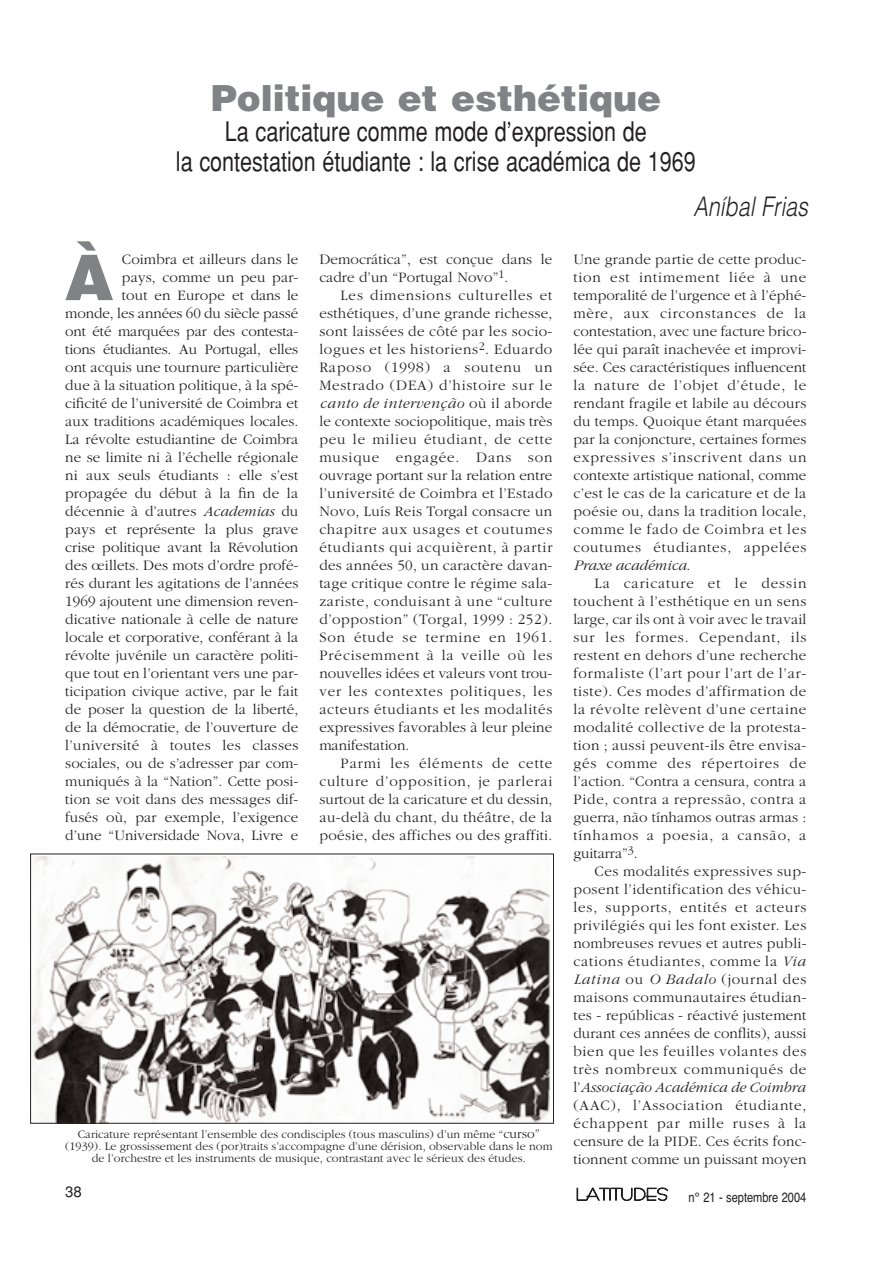
<style>
.page{position:relative;width:893px;height:1263px;background:#fff}
.page>*{position:absolute;margin:0;border:0;box-sizing:border-box;transform-origin:0 0}
.t1{font:900 63px "Helvetica";color:#808285}
.t2{font:900 36px "Helvetica";color:#808285}
.t3{font:27px/30px "Helvetica";color:#231f20;text-align:center;scale:.8 1}
.t4{font:italic 300 27px "Helvetica";color:#231f20;scale:.8 1}
.t5{font:18px "Fastrac Fashion";letter-spacing:-.005em;color:#231f20}
.t6{font:300 15px/18px "Garamond";letter-spacing:.01em;color:#231f20;text-align:justify}
.t7{font:15px "Helvetica";color:#231f20}
.t8{font:condensed 13.5px "Helvetica";color:#231f20}
.t9{font:300 12px/12px "Garamond";letter-spacing:.005em;color:#231f20;text-align:center}
.s1{font-style:italic}
.s2{font-size:13.5px}
</style>
<div class="page">
<img style="left:32px;top:856px;width:519px;height:266px">
<div style="left:30px;top:854px;width:524px;height:270px;border:1px solid #231f20"></div>
<h2 class="t2" style="left:211px;top:85px;width:452px">Politique et esthétique</h2>
<h3 class="t3" style="left:176px;top:119px;width:651px">La caricature comme mode d’expression de<br>la contestation étudiante : la crise académica de 1969</h3>
<h3 class="t4" style="left:693px;top:197px;width:150px">Aníbal Frias</h3>
<h1 class="t1" style="left:65px;top:255px;width:50px">À</h1>
<p class="t6" style="left:65px;top:252px;width:235px;text-align:right">Coimbra et ailleurs dans le<br>pays, comme un peu par-<br>tout en Europe et dans le<br>monde, les années 60 du siècle passé ont été marquées par des contesta&shy;tions étudiantes. Au Portugal, elles ont acquis une tournure particulière due à la situation politique, à la spé&shy;cificité de l’université de Coimbra et aux traditions académiques locales.<br>La révolte estudiantine de Coimbra ne se limite ni à l’échelle régionale ni aux seuls étudiants : elle s’est propagée du début à la fin de la décennie à d’autres <span class="s1">Academias</span> du pays et représente la plus grave crise politique avant la Révolution des œillets. Des mots d’ordre profé&shy;rés durant les agitations de l’années 1969 ajoutent une dimension reven&shy;dicative nationale à celle de nature locale et corporative, conférant à la révolte juvénile un caractère politi&shy;que tout en l’orientant vers une par&shy;ticipation civique active, par le fait de poser la question de la liberté, de la démocratie, de l’ouverture de l’université à toutes les classes sociales, ou de s’adresser par com&shy;muniqués à la “Nation”. Cette posi&shy;tion se voit dans des messages dif&shy;fusés où, par exemple, l’exigence d’une “Universidade Nova, Livre e</p>
<p class="t6" style="left:319px;top:252px;width:235px">Democrática”, est conçue dans le cadre d’un “Portugal Novo”<sup>1</sup>.</p>
<p class="t6" style="left:319px;top:288px;width:235px;text-indent:21px">Les dimensions culturelles et esthétiques, d’une grande richesse, sont laissées de côté par les socio&shy;logues et les historiens<sup>2</sup>. Eduardo Raposo (1998) a soutenu un Mestrado (DEA) d’histoire sur le <span class="s1">canto de intervenção</span> où il aborde le contexte sociopolitique, mais très peu le milieu étudiant, de cette musique engagée. Dans son ouvrage portant sur la relation entre l’université de Coimbra et l’Estado Novo, Luís Reis Torgal consacre un chapitre aux usages et coutumes étudiants qui acquièrent, à partir des années 50, un caractère davan&shy;tage critique contre le régime sala&shy;zariste, conduisant à une “culture d’oppostion” (Torgal, 1999 : 252).<br>Son étude se termine en 1961.<br>Précisemment à la veille où les nouvelles idées et valeurs vont trou&shy;ver les contextes politiques, les acteurs étudiants et les modalités expressives favorables à leur pleine manifestation.</p>
<p class="t6" style="left:319px;top:756px;width:235px;text-indent:21px">Parmi les éléments de cette culture d’opposition, je parlerai surtout de la caricature et du dessin, au-delà du chant, du théâtre, de la poésie, des affiches ou des graffiti.</p>
<p class="t9" style="left:65px;top:1129px;width:489px">Caricature représentant l’ensemble des condisciples (tous masculins) d’un même “<span class="s2">curso” </span>(1939). Le grossissement des (por)traits s’accompagne d’une dérision, observable dans le nom de l’orchestre et les instruments de musique, contrastant avec le sérieux des études.</p>
<p class="t6" style="left:573px;top:252px;width:235px">Une grande partie de cette produc&shy;tion est intimement liée à une temporalité de l’urgence et à l’éphé&shy;mère, aux circonstances de la contestation, avec une facture brico&shy;lée qui paraît inachevée et improvi&shy;sée. Ces caractéristiques influencent la nature de l’objet d’étude, le rendant fragile et labile au décours du temps. Quoique étant marquées par la conjoncture, certaines formes expressives s’inscrivent dans un contexte artistique national, comme c’est le cas de la caricature et de la poésie ou, dans la tradition locale, comme le fado de Coimbra et les coutumes étudiantes, appelées <span class="s1">Praxe académica</span>.</p>
<p class="t6" style="left:573px;top:576px;width:235px;text-indent:21px">La caricature et le dessin touchent à l’esthétique en un sens large, car ils ont à voir avec le travail sur les formes. Cependant, ils restent en dehors d’une recherche formaliste (l’art pour l’art de l’ar&shy;tiste). Ces modes d’affirmation de la révolte relèvent d’une certaine modalité collective de la protesta&shy;tion ; aussi peuvent-ils être envisa&shy;gés comme des répertoires de l’action. “Contra a censura, contra a Pide, contra a repressão, contra a guerra, não tínhamos outras armas : tínhamos a poesia, a cansão, a guitarra”<sup>3</sup>.</p>
<p class="t6" style="left:573px;top:864px;width:235px;text-indent:21px">Ces modalités expressives sup&shy;posent l’identification des véhicu&shy;les, supports, entités et acteurs privilégiés qui les font exister. Les nombreuses revues et autres publi&shy;cations étudiantes, comme la <span class="s1">Via Latina</span> ou <span class="s1">O Badalo</span> (journal des maisons communautaires étudian&shy;tes - repúblicas - réactivé justement durant ces années de conflits), aussi bien que les feuilles volantes des très nombreux communiqués de l’<span class="s1">Associação Académica de Coimbra </span>(AAC), l’Association étudiante, échappent par mille ruses à la censure de la PIDE. Ces écrits fonc&shy;tionnent comme un puissant moyen</p>
<p class="t7" style="left:65px;top:1186px;width:18px">38</p>
<p class="t5" style="left:576px;top:1182px;width:94px">LATITUDES</p>
<p class="t8" style="left:688px;top:1192px;width:119px">n° 21 - septembre 2004</p>
</div>
